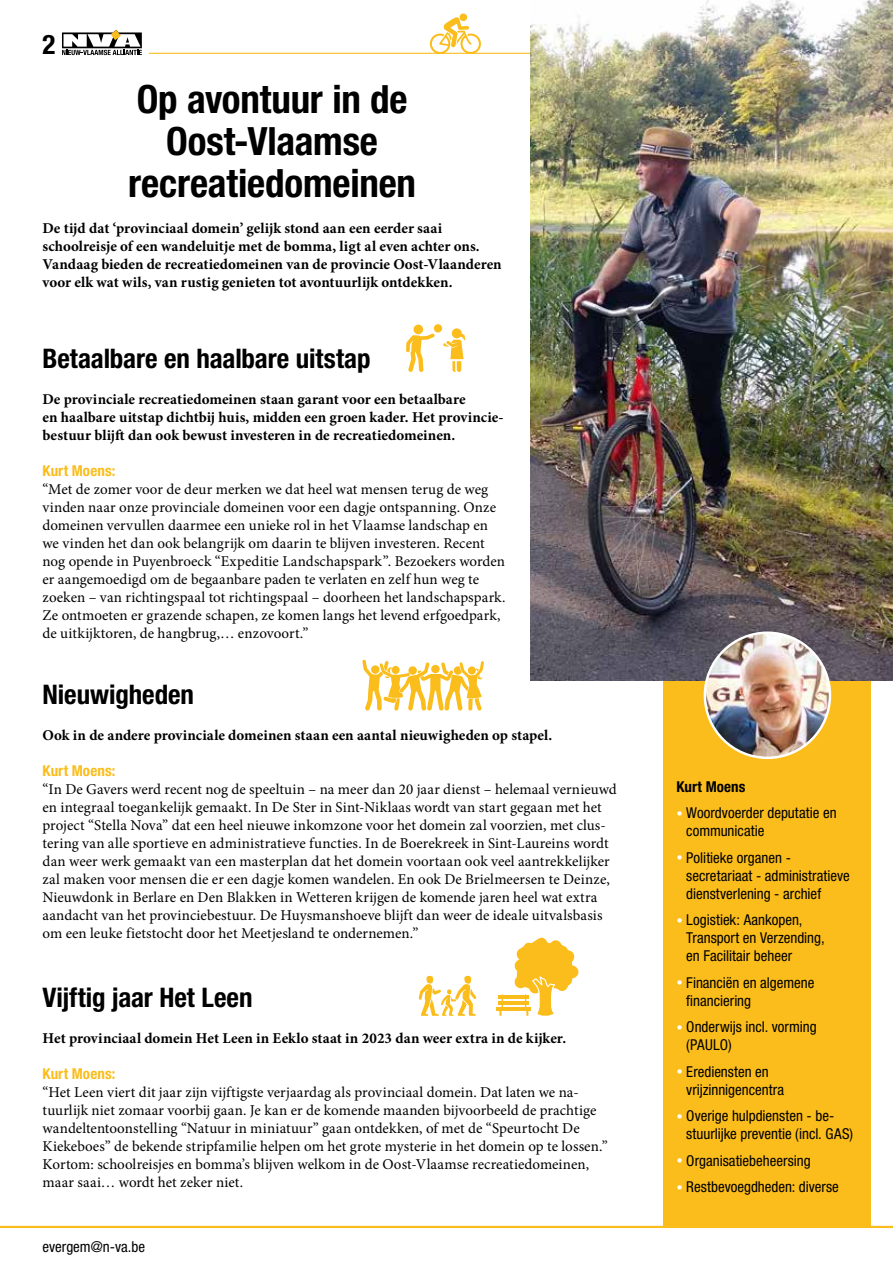
<style>
.page{position:relative;width:893px;height:1263px;background:#fff}
.page>*{position:absolute;margin:0;border:0;box-sizing:border-box;transform-origin:0 0}
.t1{font:700 condensed 39px/42px "Helvetica Neue LT Std";letter-spacing:-.005em;color:#000;text-align:center}
.t2{font:700 condensed 27px "Helvetica Neue LT Std";letter-spacing:-.005em;color:#000}
.t3{font:15px/18px "Minion Pro";color:#000}
.t4{font:700 15px/18px "Minion Pro";color:#000}
.t5{font:condensed 15px/18px "Helvetica Neue LT Std";color:#000}
.t6{font:700 condensed 15px "Helvetica Neue LT Std";letter-spacing:.005em;color:#fbbd1b}
.t7{font:700 condensed 15px "Helvetica Neue LT Std";letter-spacing:.005em;color:#000}
.s1{font-family:"Minion Pro";font-stretch:normal;font-size:16.5px;color:#fff}
</style>
<div class="page">
<div style="left:664px;top:677px;width:207px;height:549px;background:#fbbd1b"></div>
<svg style="left:430px;top:13px;width:52px;height:40px"></svg>
<hr style="left:499px;top:995px;width:30px;height:4px;background:#fbbd1b">
<hr style="left:499px;top:1001px;width:30px;height:4px;background:#fbbd1b">
<hr style="left:497px;top:1007px;width:34px;height:4px;background:#fbbd1b">
<svg style="left:499px;top:994px;width:4px;height:22px"></svg>
<svg style="left:514px;top:937px;width:64px;height:79px"></svg>
<svg style="left:419px;top:975px;width:58px;height:41px"></svg>
<svg style="left:362px;top:660px;width:122px;height:51px"></svg>
<svg style="left:406px;top:333px;width:29px;height:39px"></svg>
<div style="left:414px;top:325px;width:9px;height:9px;background:#fbbd1b;border-radius:50%"></div>
<div style="left:434px;top:324px;width:8px;height:8px;background:#fbbd1b;border-radius:50%"></div>
<svg style="left:443px;top:328px;width:23px;height:44px"></svg>
<hr style="left:149px;top:53px;width:744px;height:1px;background:#fbbd1b">
<svg style="left:62px;top:30px;width:80px;height:25px"></svg>
<svg style="left:0;top:1190px;width:893px;height:38px"></svg>
<img style="left:530px;top:0;width:363px;height:680px">
<img style="left:705px;top:633px;width:125px;height:125px;border-radius:63px">
<h2 class="t2" style="left:43px;top:28px;width:14px">2</h2>
<h1 class="t1" style="left:128px;top:78px;width:289px">Op avontuur in de<br>Oost-Vlaamse recreatiedomeinen</h1>
<p class="t4" style="left:43px;top:219px;width:461px">De tijd dat ‘provinciaal domein’ gelijk stond aan een eerder saai schoolreisje of een wandeluitje met de bomma, ligt al even achter ons.<br>Vandaag bieden de recreatiedomeinen van de provincie Oost-Vlaanderen voor elk wat wils, van rustig genieten tot avontuurlijk ontdekken.</p>
<h2 class="t2" style="left:43px;top:342px;width:330px">Betaalbare en haalbare uitstap</h2>
<p class="t4" style="left:43px;top:390px;width:463px">De provinciale recreatiedomeinen staan garant voor een betaalbare<br>en haalbare uitstap dichtbij huis, midden een groen kader. Het provincie&shy;bestuur blijft dan ook bewust investeren in de recreatiedomeinen.</p>
<p class="t6" style="left:43px;top:462px;width:74px">Kurt Moens:</p>
<p class="t3" style="left:43px;top:480px;width:464px">“Met de zomer voor de deur merken we dat heel wat mensen terug de weg vinden naar onze provinciale domeinen voor een dagje ontspanning. Onze domeinen vervullen daarmee een unieke rol in het Vlaamse landschap en we vinden het dan ook belangrijk om daarin te blijven investeren. Recent nog opende in Puyenbroeck “Expeditie Landschapspark”. Bezoekers worden er aangemoedigd om de begaanbare paden te verlaten en zelf hun weg te zoeken – van richtingspaal tot richtingspaal – doorheen het landschapspark.<br>Ze ontmoeten er grazende schapen, ze komen langs het levend erfgoedpark, de uitkijktoren, de hangbrug,… enzovoort.”</p>
<h2 class="t2" style="left:43px;top:678px;width:153px">Nieuwigheden</h2>
<p class="t4" style="left:43px;top:726px;width:511px">Ook in de andere provinciale domeinen staan een aantal nieuwigheden op stapel.</p>
<p class="t6" style="left:43px;top:762px;width:74px">Kurt Moens:</p>
<p class="t3" style="left:43px;top:780px;width:576px">“In De Gavers werd recent nog de speeltuin – na meer dan 20 jaar dienst – helemaal vernieuwd en integraal toegankelijk gemaakt. In De Ster in Sint-Niklaas wordt van start gegaan met het project “Stella Nova” dat een heel nieuwe inkomzone voor het domein zal voorzien, met clus&shy;tering van alle sportieve en administratieve functies. In de Boerekreek in Sint-Laureins wordt dan weer werk gemaakt van een masterplan dat het domein voortaan ook veel aantrekkelijker zal maken voor mensen die er een dagje komen wandelen. En ook De Brielmeersen te Deinze, Nieuwdonk in Berlare en Den Blakken in Wetteren krijgen de komende jaren heel wat extra aandacht van het provinciebestuur. De Huysmanshoeve blijft dan weer de ideale uitvalsbasis om een leuke fietstocht door het Meetjesland te ondernemen.”</p>
<h2 class="t2" style="left:43px;top:981px;width:211px">Vijftig jaar Het Leen</h2>
<p class="t4" style="left:43px;top:1029px;width:525px">Het provinciaal domein Het Leen in Eeklo staat in 2023 dan weer extra in de kijker.</p>
<p class="t6" style="left:43px;top:1065px;width:74px">Kurt Moens:</p>
<p class="t3" style="left:43px;top:1083px;width:567px">“Het Leen viert dit jaar zijn vijftigste verjaardag als provinciaal domein. Dat laten we na&shy;tuurlijk niet zomaar voorbij gaan. Je kan er de komende maanden bijvoorbeeld de prachtige wandeltentoonstelling “Natuur in miniatuur” gaan ontdekken, of met de “Speurtocht De Kiekeboes” de bekende stripfamilie helpen om het grote mysterie in het domein op te lossen.” Kortom: schoolreisjes en bomma’s blijven welkom in de Oost-Vlaamse recreatiedomeinen, maar saai… wordt het zeker niet.</p>
<p class="t5" style="left:43px;top:1238px;width:104px">evergem@n-va.be</p>
<p class="t7" style="left:676px;top:777px;width:71px">Kurt Moens</p>
<p class="t5" style="left:686px;top:804px;width:152px;text-indent:-10px"><span class="s1">•</span> Woordvoerder deputatie en communicatie</p>
<p class="t5" style="left:686px;top:848px;width:165px;text-indent:-10px"><span class="s1">•</span> Politieke organen - secretariaat - administratieve dienstverlening - archief</p>
<p class="t5" style="left:686px;top:911px;width:140px;text-indent:-10px"><span class="s1">•</span> Logistiek: Aankopen,<br>Transport en Verzending, en Facilitair beheer</p>
<p class="t5" style="left:686px;top:973px;width:130px;text-indent:-10px"><span class="s1">•</span> Financiën en algemene financiering</p>
<p class="t5" style="left:686px;top:1018px;width:132px;text-indent:-10px"><span class="s1">•</span> Onderwijs incl. vorming (PAULO)</p>
<p class="t5" style="left:686px;top:1062px;width:99px;text-indent:-10px"><span class="s1">•</span> Erediensten en vrijzinnigencentra</p>
<p class="t5" style="left:686px;top:1107px;width:168px;text-indent:-10px"><span class="s1">•</span> Overige hulpdiensten - be&shy;stuurlijke preventie (incl. GAS)</p>
<p class="t5" style="left:676px;top:1151px;width:136px"><span class="s1">•</span> Organisatiebeheersing</p>
<p class="t5" style="left:676px;top:1178px;width:164px"><span class="s1">•</span> Restbevoegdheden: diverse</p>
</div>
